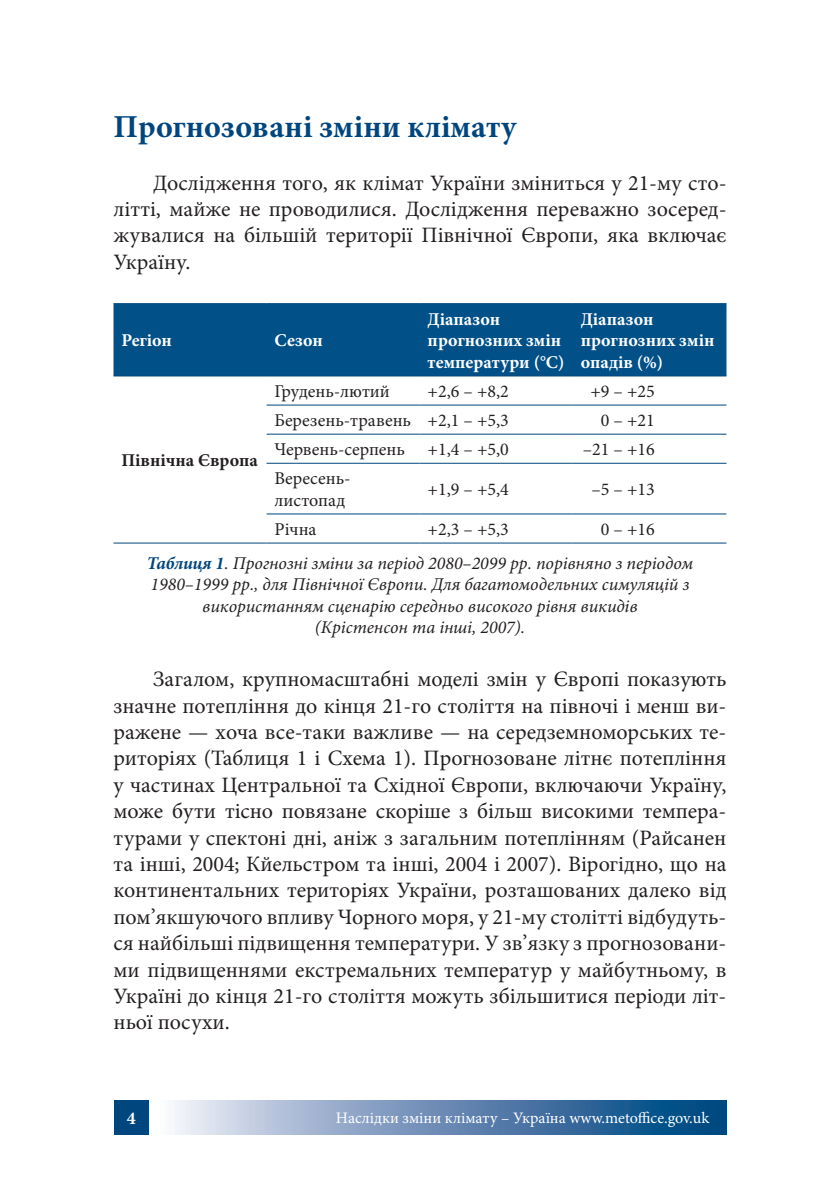
<style>
.page{position:relative;width:840px;height:1191px;background:#fff}
.page>*{position:absolute;margin:0;border:0;box-sizing:border-box;transform-origin:0 0}
.t1{font:700 32px "Minion Pro";color:#00467e}
.t2{font:22px/26.4px "Minion Pro";color:#231f20;text-align:justify}
.t3{font:italic 18px/21.6px "Minion Pro";color:#231f20}
.t4{font:18px/21.6px "Minion Pro";color:#231f20}
.t5{font:700 18px/21.6px "Minion Pro";color:#fff}
.t6{font:700 18px "Minion Pro";color:#231f20}
.t7{font:16px "Minion Pro";color:#fff}
.s1{font-style:normal}
.s2{font-weight:700;color:#00467e}
</style>
<div class="page">
<svg style="left:174px;top:1100px;width:552px;height:34px;background:#6b8fb6"></svg>
<div style="left:114px;top:1100px;width:34px;height:34px;background:#00467e"></div>
<div style="left:113px;top:304px;width:613px;height:71px;background:#015188"></div>
<hr style="left:266px;top:404px;width:153px;height:1px;background:#00467e">
<hr style="left:419px;top:404px;width:153px;height:1px;background:#00467e">
<hr style="left:572px;top:404px;width:154px;height:1px;background:#00467e">
<hr style="left:266px;top:434px;width:153px;height:1px;background:#00467e">
<hr style="left:419px;top:434px;width:153px;height:1px;background:#00467e">
<hr style="left:572px;top:434px;width:154px;height:1px;background:#00467e">
<hr style="left:266px;top:463px;width:153px;height:1px;background:#00467e">
<hr style="left:419px;top:463px;width:153px;height:1px;background:#00467e">
<hr style="left:572px;top:463px;width:154px;height:1px;background:#00467e">
<hr style="left:266px;top:513px;width:153px;height:1px;background:#00467e">
<hr style="left:419px;top:513px;width:153px;height:1px;background:#00467e">
<hr style="left:572px;top:513px;width:154px;height:1px;background:#00467e">
<hr style="left:113px;top:542px;width:153px;height:1px;background:#00467e">
<hr style="left:266px;top:542px;width:153px;height:1px;background:#00467e">
<hr style="left:419px;top:542px;width:153px;height:1px;background:#00467e">
<hr style="left:572px;top:542px;width:154px;height:1px;background:#00467e">
<hr style="left:113px;top:303px;width:153px;height:1px;background:#00467e">
<hr style="left:266px;top:303px;width:153px;height:1px;background:#00467e">
<hr style="left:419px;top:303px;width:153px;height:1px;background:#00467e">
<hr style="left:572px;top:303px;width:154px;height:1px;background:#00467e">
<hr style="left:113px;top:375px;width:153px;height:1px;background:#00467e">
<hr style="left:266px;top:375px;width:153px;height:1px;background:#00467e">
<hr style="left:419px;top:375px;width:153px;height:1px;background:#00467e">
<hr style="left:572px;top:375px;width:154px;height:1px;background:#00467e">
<h1 class="t1" style="left:113px;top:104px;width:404px">Прогнозовані зміни клімату</h1>
<p class="t2" style="left:113px;top:169px;width:614px;text-indent:40px">Дослідження того, як клімат України зміниться у 21-му сто&shy;літті, майже не проводилися. Дослідження переважно зосеред&shy;жувалися на більшій території Північної Європи, яка включає Україну.</p>
<p class="t5" style="left:121px;top:329px;width:52px">Регіон</p>
<p class="t5" style="left:274px;top:329px;width:50px">Сезон</p>
<p class="t5" style="left:427px;top:308px;width:138px">Діапазон прогнозних змін температури (°C)</p>
<p class="t5" style="left:580px;top:308px;width:135px">Діапазон прогнозних змін опадів (%)</p>
<p class="t4" style="left:274px;top:380px;width:117px">Грудень-лютий</p>
<p class="t4" style="left:427px;top:380px;width:83px">+2,6 – +8,2</p>
<p class="t4" style="left:590px;top:380px;width:66px">+9 – +25</p>
<p class="t4" style="left:274px;top:410px;width:236px">Березень-травень +2,1 – +5,3</p>
<p class="t4" style="left:600px;top:410px;width:55px">0 – +21</p>
<p class="t4" style="left:274px;top:439px;width:132px">Червень-серпень</p>
<p class="t4" style="left:427px;top:439px;width:83px">+1,4 – +5,0</p>
<p class="t4" style="left:582px;top:439px;width:73px">–21 – +16</p>
<p class="t4" style="left:274px;top:468px;width:77px">Вересень&shy;листопад</p>
<p class="t4" style="left:427px;top:479px;width:83px">+1,9 – +5,4</p>
<p class="t4" style="left:591px;top:479px;width:65px">–5 – +13</p>
<p class="t4" style="left:274px;top:518px;width:43px">Річна</p>
<p class="t4" style="left:427px;top:518px;width:83px">+2,3 – +5,3</p>
<p class="t6" style="left:121px;top:447px;width:138px">Північна Європа</p>
<p class="t3" style="left:147px;top:512px;width:547px;line-height:33.4px;text-indent:454px"><span class="s1">0 – +16<br></span><span class="s2">Таблиця 1</span>. Прогнозні зміни за період 2080–2099 рр. порівняно з періодом</p>
<p class="t3" style="left:150px;top:573px;width:540px;text-align:center">1980–1999 рр., для Північної Європи. Для багатомодельних симуляцій з використанням сценарію середньо високого рівня викидів<br>(Крістенсон та інші, 2007).</p>
<p class="t2" style="left:113px;top:666px;width:614px;text-indent:40px">Загалом, крупномасштабні моделі змін у Європі показують значне потепління до кінця 21-го століття на півночі і менш ви&shy;ражене — хоча все-таки важливе — на середземноморських те&shy;риторіях (Таблиця 1 і Схема 1). Прогнозоване літнє потепління у частинах Центральної та Східної Європи, включаючи Україну, може бути тісно повязане скоріше з більш високими темпера&shy;турами у спектоні дні, аніж з загальним потеплінням (Райсанен та інші, 2004; Кйельстром та інші, 2004 і 2007). Вірогідно, що на континентальних територіях України, розташованих далеко від пом’якшуючого впливу Чорного моря, у 21-му столітті відбудуть&shy;ся найбільші підвищення температури. У зв’язку з прогнозовани&shy;ми підвищеннями екстремальних температур у майбутньому, в Україні до кінця 21-го століття можуть збільшитися періоди літ&shy;ньої посухи.</p>
<p class="t5" style="left:127px;top:1107px;width:11px">4</p>
<p class="t7" style="left:336px;top:1107px;width:375px">Наслідки зміни клімату – Україна www.metoffice.gov.uk</p>
</div>
